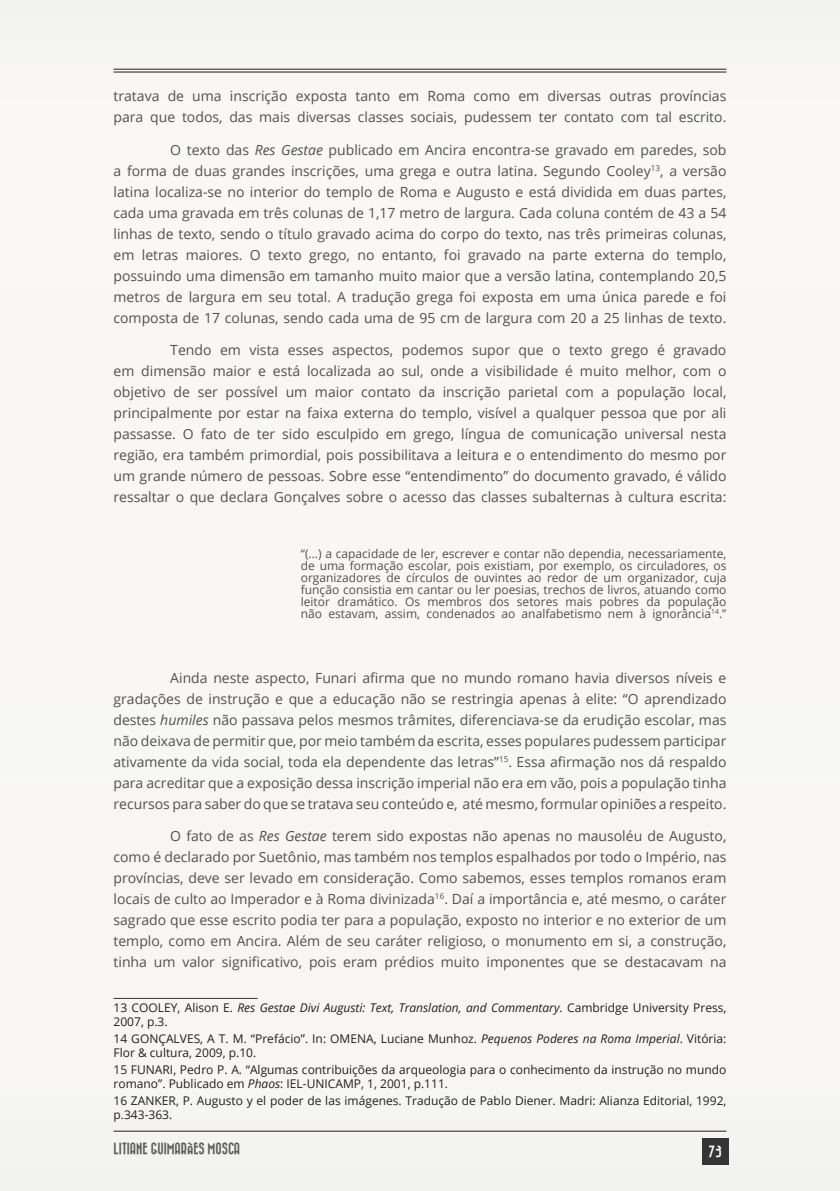
<style>
.page{position:relative;width:840px;height:1191px;background:#fff}
.page>*{position:absolute;margin:0;border:0;box-sizing:border-box;transform-origin:0 0}
.TEXTO{font:14px/21px "Open Sans";color:#515151;text-align:justify}
.t1{font:12px/14px "Open Sans";color:#231f20}
.TEXTO-2{font:12px/12px "Open Sans";color:#515151;text-align:justify}
.t2{font:12px "Bazar";color:#5d5d5d}
.t3{font:12px "Bazar";color:#fff}
.s1{font-style:italic}
</style>
<div class="page">
<div style="left:0;top:0;width:839px;height:1190px;background:#f8f7f4"></div>
<hr style="left:113px;top:69px;width:613px;height:1px;background:#231f20">
<hr style="left:113px;top:72px;width:613px;height:1px;background:#231f20">
<hr style="left:113px;top:1130px;width:613px;height:1px;background:#231f20">
<div style="left:701px;top:1138px;width:27px;height:27px;background:#363536"></div>
<hr style="left:113px;top:998px;width:144px;height:1px;background:#363536">
<p class="TEXTO" style="left:113px;top:85px;width:614px">tratava de uma inscrição exposta tanto em Roma como em diversas outras províncias para que todos, das mais diversas classes sociais, pudessem ter contato com tal escrito.</p>
<p class="TEXTO" style="left:113px;top:139px;width:614px;text-indent:57px">O texto das <span class="s1">Res Gestae</span> publicado em Ancira encontra-se gravado em paredes, sob a forma de duas grandes inscrições, uma grega e outra latina. Segundo Cooley<sup>13</sup>, a versão latina localiza-se no interior do templo de Roma e Augusto e está dividida em duas partes, cada uma gravada em três colunas de 1,17 metro de largura. Cada coluna contém de 43 a 54 linhas de texto, sendo o título gravado acima do corpo do texto, nas três primeiras colunas, em letras maiores. O texto grego, no entanto, foi gravado na parte externa do templo, possuindo uma dimensão em tamanho muito maior que a versão latina, contemplando 20,5 metros de largura em seu total. A tradução grega foi exposta em uma única parede e foi composta de 17 colunas, sendo cada uma de 95 cm de largura com 20 a 25 linhas de texto.</p>
<p class="TEXTO" style="left:113px;top:339px;width:614px;text-indent:57px">Tendo em vista esses aspectos, podemos supor que o texto grego é gravado em dimensão maior e está localizada ao sul, onde a visibilidade é muito melhor, com o objetivo de ser possível um maior contato da inscrição parietal com a população local, principalmente por estar na faixa externa do templo, visível a qualquer pessoa que por ali passasse. O fato de ter sido esculpido em grego, língua de comunicação universal nesta região, era também primordial, pois possibilitava a leitura e o entendimento do mesmo por um grande número de pessoas. Sobre esse “entendimento” do documento gravado, é válido ressaltar o que declara Gonçalves sobre o acesso das classes subalternas à cultura escrita:</p>
<p class="TEXTO-2" style="left:300px;top:547px;width:427px">“(...) a capacidade de ler, escrever e contar não dependia, necessariamente, de uma formação escolar, pois existiam, por exemplo, os circuladores, os organizadores de círculos de ouvintes ao redor de um organizador, cuja função consistia em cantar ou ler poesias, trechos de livros, atuando como leitor dramático. Os membros dos setores mais pobres da população não estavam, assim, condenados ao analfabetismo nem à ignorância<sup>14</sup>.”</p>
<p class="TEXTO" style="left:113px;top:667px;width:614px;text-indent:57px">Ainda neste aspecto, Funari afirma que no mundo romano havia diversos níveis e gradações de instrução e que a educação não se restringia apenas à elite: “O aprendizado destes <span class="s1">humiles</span> não passava pelos mesmos trâmites, diferenciava-se da erudição escolar, mas não deixava de permitir que, por meio também da escrita, esses populares pudessem participar ativamente da vida social, toda ela dependente das letras”<sup>15</sup>. Essa afirmação nos dá respaldo para acreditar que a exposição dessa inscrição imperial não era em vão, pois a população tinha recursos para saber do que se tratava seu conteúdo e, até mesmo, formular opiniões a respeito.</p>
<p class="TEXTO" style="left:113px;top:825px;width:614px;text-indent:57px">O fato de as <span class="s1">Res Gestae</span> terem sido expostas não apenas no mausoléu de Augusto, como é declarado por Suetônio, mas também nos templos espalhados por todo o Império, nas províncias, deve ser levado em consideração. Como sabemos, esses templos romanos eram locais de culto ao Imperador e à Roma divinizada<sup>16</sup>. Daí a importância e, até mesmo, o caráter sagrado que esse escrito podia ter para a população, exposto no interior e no exterior de um templo, como em Ancira. Além de seu caráter religioso, o monumento em si, a construção, tinha um valor significativo, pois eram prédios muito imponentes que se destacavam na</p>
<p class="t1" style="left:113px;top:1000px;width:614px">13 COOLEY, Alison E. <span class="s1">Res Gestae Divi Augusti: Text, Translation, and Commentary</span>. Cambridge University Press,<br>2007, p.3.</p>
<p class="t1" style="left:113px;top:1031px;width:614px">14 GONÇALVES, A T. M. “Prefácio”. In: OMENA, Luciane Munhoz. <span class="s1">Pequenos Poderes na Roma Imperial</span>. Vitória:<br>Flor &amp; cultura, 2009, p.10.</p>
<p class="t1" style="left:113px;top:1062px;width:614px">15 FUNARI, Pedro P. A. “Algumas contribuições da arqueologia para o conhecimento da instrução no mundo romano”. Publicado em <span class="s1">Phaos</span>: IEL-UNICAMP, 1, 2001, p.111.</p>
<p class="t1" style="left:113px;top:1093px;width:614px">16 ZANKER, P. Augusto y el poder de las imágenes. Tradução de Pablo Diener. Madri: Alianza Editorial, 1992, p.343-363.</p>
<p class="t2" style="left:113px;top:1142px;width:128px">LITIANE GUIMARÃES MOSCA</p>
<p class="t3" style="left:708px;top:1145px;width:15px">73</p>
</div>
